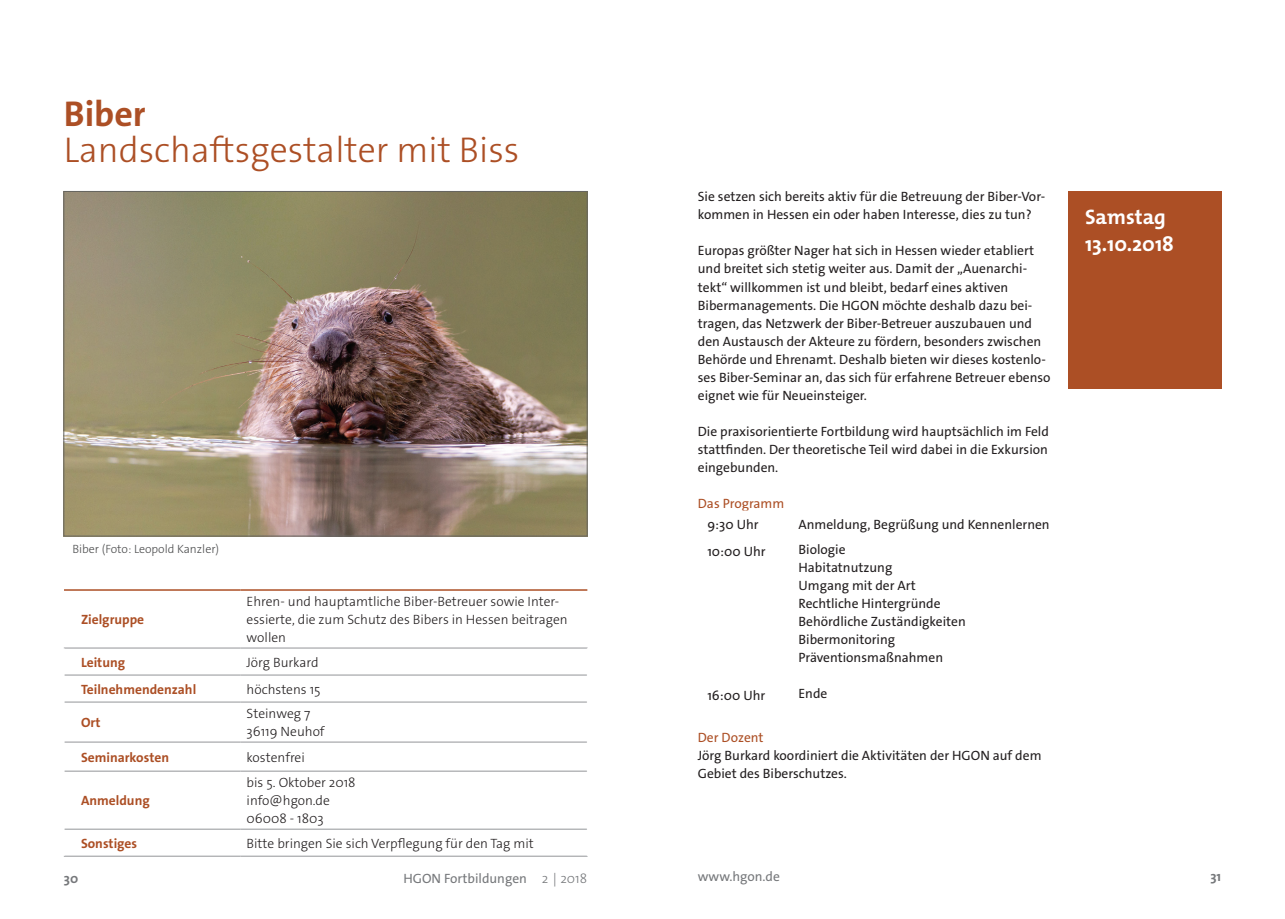
<style>
.page{position:relative;width:1285px;height:919px;background:#fff}
.page>*{position:absolute;margin:0;border:0;box-sizing:border-box;transform-origin:0 0}
.t1{font:300 36px "The Sans Os F";color:#ac4f25}
.t2{font:700 36px "The Sans Os F";color:#ac4f25}
.t3{font:700 21px/27px "The Mix";color:#fff}
.t4{font:13.5px/18px "The Sans Os F";color:#231f20}
.t5{font:300 13.5px/18px "The Sans Os F";color:#231f20}
.t6{font:700 13.5px "The Sans Os F";color:#ac4f25}
.t7{font:13.5px "The Sans Os F";color:#76787b}
.t8{font:13.5px "The Sans Os F";color:#ac4f25}
.t9{font:700 13.5px "The Sans Os F";color:#76787b}
.t10{font:300 12px "The Sans Os F";color:#4b4c4d}
.s1{font-weight:300}
</style>
<div class="page">
<div style="left:1067px;top:191px;width:153px;height:198px;background:#ac4f25"></div>
<img style="left:66px;top:193px;width:519px;height:341px">
<svg style="left:64px;top:590px;width:523px;height:153px"></svg>
<hr style="left:240px;top:590px;width:1px;height:57px;background:#fff">
<svg style="left:240px;top:648px;width:1px;height:53px"></svg>
<hr style="left:240px;top:702px;width:1px;height:39px;background:#fff">
<hr style="left:64px;top:589px;width:176px;height:1px;background:#ac4f25">
<hr style="left:240px;top:589px;width:347px;height:1px;background:#ac4f25">
<hr style="left:64px;top:647px;width:176px;height:1px;background:#939598">
<hr style="left:240px;top:647px;width:347px;height:1px;background:#939598">
<hr style="left:64px;top:674px;width:176px;height:1px;background:#939598">
<hr style="left:240px;top:674px;width:347px;height:1px;background:#939598">
<hr style="left:64px;top:701px;width:176px;height:1px;background:#939598">
<hr style="left:240px;top:701px;width:347px;height:1px;background:#939598">
<hr style="left:64px;top:741px;width:176px;height:1px;background:#939598">
<hr style="left:240px;top:741px;width:347px;height:1px;background:#939598">
<hr style="left:64px;top:770px;width:176px;height:1px;background:#939598">
<hr style="left:240px;top:770px;width:347px;height:1px;background:#939598">
<hr style="left:64px;top:828px;width:176px;height:1px;background:#939598">
<hr style="left:240px;top:828px;width:347px;height:1px;background:#939598">
<hr style="left:64px;top:855px;width:176px;height:1px;background:#939598">
<hr style="left:240px;top:855px;width:347px;height:1px;background:#939598">
<svg style="left:64px;top:648px;width:1px;height:54px"></svg>
<hr style="left:64px;top:702px;width:1px;height:40px;background:#fff">
<hr style="left:64px;top:771px;width:1px;height:58px;background:#fff">
<h1 class="t2" style="left:64px;top:91px;width:83px">Biber</h1>
<h1 class="t1" style="left:64px;top:127px;width:457px">Landschaftsgestalter mit Biss</h1>
<p class="t10" style="left:72px;top:541px;width:148px">Biber (Foto: Leopold Kanzler)</p>
<p class="t6" style="left:81px;top:610px;width:65px">Zielgruppe</p>
<p class="t5" style="left:246px;top:592px;width:322px">Ehren- und hauptamtliche Biber-Betreuer sowie Inter&shy;essierte, die zum Schutz des Bibers in Hessen beitragen wollen</p>
<p class="t6" style="left:81px;top:653px;width:46px">Leitung</p>
<p class="t5" style="left:246px;top:653px;width:73px">Jörg Burkard</p>
<p class="t6" style="left:81px;top:680px;width:117px">Teilnehmendenzahl</p>
<p class="t5" style="left:246px;top:680px;width:75px">höchstens 15</p>
<p class="t6" style="left:81px;top:713px;width:21px">Ort</p>
<p class="t5" style="left:246px;top:704px;width:80px">Steinweg 7<br>36119 Neuhof</p>
<p class="t6" style="left:81px;top:748px;width:90px">Seminarkosten</p>
<p class="t5" style="left:246px;top:748px;width:60px">kostenfrei</p>
<p class="t6" style="left:81px;top:791px;width:70px">Anmeldung</p>
<p class="t5" style="left:246px;top:773px;width:111px">bis 5. Oktober 2018 info@hgon.de<br>06008 - 1803</p>
<p class="t6" style="left:81px;top:834px;width:58px">Sonstiges</p>
<p class="t5" style="left:246px;top:834px;width:289px">Bitte bringen Sie sich Verpflegung für den Tag mit</p>
<p class="t4" style="left:697px;top:188px;width:349px">Sie setzen sich bereits aktiv für die Betreuung der Biber-Vor&shy;kommen in Hessen ein oder haben Interesse, dies zu tun?</p>
<p class="t4" style="left:697px;top:242px;width:354px">Europas größter Nager hat sich in Hessen wieder etabliert und breitet sich stetig weiter aus. Damit der „Auenarchi&shy;tekt“ willkommen ist und bleibt, bedarf eines aktiven Bibermanagements. Die HGON möchte deshalb dazu bei&shy;tragen, das Netzwerk der Biber-Betreuer auszubauen und den Austausch der Akteure zu fördern, besonders zwischen Behörde und Ehrenamt. Deshalb bieten wir dieses kostenlo&shy;ses Biber-Seminar an, das sich für erfahrene Betreuer ebenso eignet wie für Neueinsteiger.</p>
<p class="t4" style="left:697px;top:422px;width:352px;text-align:justify">Die praxisorientierte Fortbildung wird hauptsächlich im Feld stattfinden. Der theoretische Teil wird dabei in die Exkursion eingebunden.</p>
<p class="t8" style="left:697px;top:494px;width:88px">Das Programm</p>
<p class="t4" style="left:707px;top:515px;width:53px">9:30 Uhr</p>
<p class="t4" style="left:798px;top:515px;width:253px">Anmeldung, Begrüßung und Kennenlernen</p>
<p class="t4" style="left:707px;top:542px;width:60px">10:00 Uhr</p>
<p class="t4" style="left:798px;top:540px;width:169px">Biologie<br>Habitatnutzung<br>Umgang mit der Art<br>Rechtliche Hintergründe<br>Behördliche Zuständigkeiten<br>Bibermonitoring<br>Präventionsmaßnahmen</p>
<p class="t4" style="left:798px;top:684px;width:30px">Ende</p>
<p class="t4" style="left:707px;top:686px;width:59px">16:00 Uhr</p>
<p class="t8" style="left:697px;top:728px;width:67px">Der Dozent</p>
<p class="t4" style="left:697px;top:746px;width:345px">Jörg Burkard koordiniert die Aktivitäten der HGON auf dem<br>Gebiet des Biberschutzes.</p>
<h2 class="t3" style="left:1084px;top:204px;width:90px">Samstag<br>13.10.2018</h2>
<p class="t9" style="left:64px;top:869px;width:16px">30</p>
<p class="t7" style="left:403px;top:869px;width:185px">HGON Fortbildungen <span class="s1">2↕2018</span></p>
<p class="t7" style="left:697px;top:868px;width:84px">www.hgon.de</p>
<p class="t9" style="left:1210px;top:868px;width:12px">31</p>
</div>
